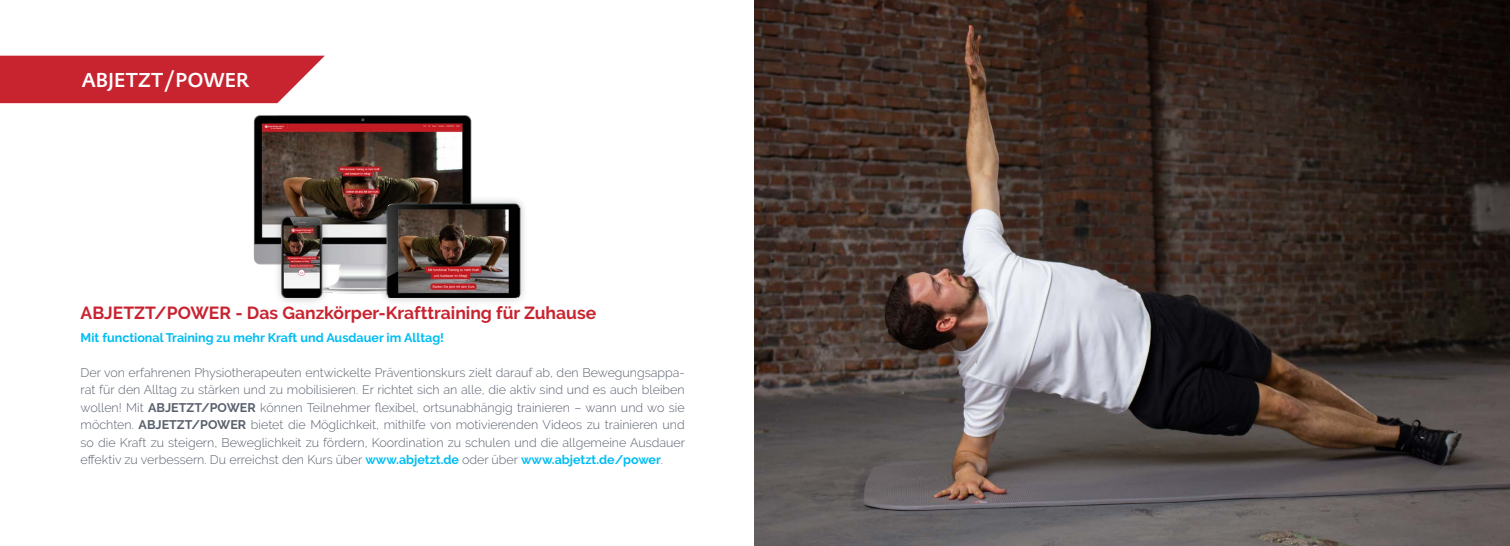
<style>
.page{position:relative;width:1510px;height:546px;background:#fff}
.page>*{position:absolute;margin:0;border:0;box-sizing:border-box;transform-origin:0 0}
.t1{font:19.62px "DTL Prokyon ST Medium";color:#fff}
.t2{font:700 17.5px "Raleway";color:#c82430}
.t3{font:300 12.5px/17.5px "Raleway";color:#5a616e;text-align:justify}
.t4{font:700 12.5px "Raleway";color:#01bdf2}
.s1{font-weight:700}
.s2{font-weight:700;color:#01bdf2}
</style>
<div class="page">
<img style="left:755px;top:0;width:754px;height:546px">
<img style="left:253px;top:115px;width:219px;height:178px">
<div style="left:378px;top:195px;width:150px;height:111px;background:#231f20;opacity:.3"></div>
<img style="left:385px;top:202px;width:136px;height:96px">
<div style="left:273px;top:208px;width:57px;height:98px;background:#231f20;opacity:.3"></div>
<img style="left:278px;top:213px;width:47px;height:85px">
<svg style="left:0;top:56px;width:325px;height:47px;background:#cc343f"></svg>
<p class="t1" style="left:81px;top:67px;width:170px">ABJETZT/POWER</p>
<p class="t2" style="left:81px;top:303px;width:517px">ABJETZT/POWER - Das Ganzkörper-Krafttraining für Zuhause</p>
<p class="t4" style="left:81px;top:330px;width:365px">Mit functional Training zu mehr Kraft und Ausdauer im Alltag!</p>
<p class="t3" style="left:81px;top:363px;width:606px">Der von erfahrenen Physiotherapeuten entwickelte Präventionskurs zielt darauf ab, den Bewegungsappa&shy;rat für den Alltag zu stärken und zu mobilisieren. Er richtet sich an alle, die aktiv sind und es auch bleiben wollen! Mit <span class="s1">ABJETZT/POWER</span> können Teilnehmer flexibel, ortsunabhängig trainieren – wann und wo sie möchten. <span class="s1">ABJETZT/POWER</span> bietet die Möglichkeit, mithilfe von motivierenden Videos zu trainieren und so die Kraft zu steigern, Beweglichkeit zu fördern, Koordination zu schulen und die allgemeine Ausdauer effektiv zu verbessern. Du erreichst den Kurs über <span class="s2">www.abjetzt.de</span> oder über <span class="s2">www.abjetzt.de/power</span>.</p>
</div>
